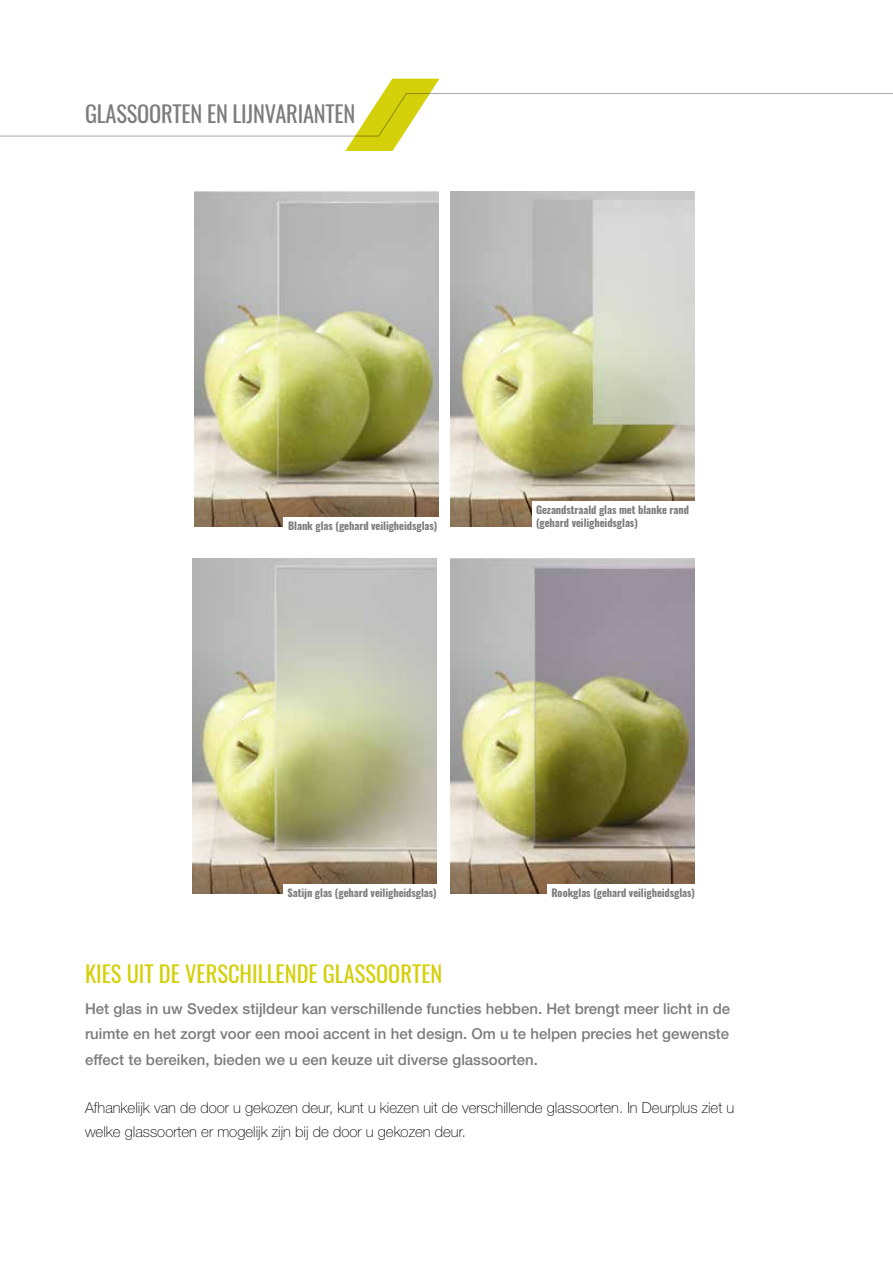
<style>
.page{position:relative;width:893px;height:1263px;background:#fff}
.page>*{position:absolute;margin:0;border:0;box-sizing:border-box;transform-origin:0 0}
.t1{font:22.5px "Oswald";color:#d4d00a}
.t2{font:22.5px "Oswald";letter-spacing:-.01em;color:#7c7c7c}
.t3{font:500 15px/25.5px "Helvetica Neue LT Std";color:#7c7c7c;text-align:justify}
.t4{font:100 15px/24px "Helvetica Neue LT Std";color:#000}
.t5{font:700 10.5px/12.6px "Oswald";letter-spacing:-.005em;color:#7c7c7c}
</style>
<div class="page">
<img style="left:451px;top:191px;width:244px;height:336px">
<img style="left:192px;top:558px;width:244px;height:335px">
<img style="left:195px;top:191px;width:243px;height:336px">
<img style="left:451px;top:559px;width:244px;height:335px">
<svg style="left:0;top:79px;width:893px;height:72px"></svg>
<div style="left:284px;top:517px;width:158px;height:32px;background:#fff"></div>
<div style="left:532px;top:502px;width:165px;height:36px;background:#fff"></div>
<div style="left:283px;top:884px;width:159px;height:32px;background:#fff"></div>
<div style="left:547px;top:884px;width:189px;height:32px;background:#fff"></div>
<h1 class="t2" style="left:85px;top:93px;width:272px">GLASSOORTEN EN LIJNVARIANTEN</h1>
<p class="t5" style="left:288px;top:520px;width:151px">Blank glas (gehard veiligheidsglas)</p>
<p class="t5" style="left:536px;top:504px;width:154px">Gezandstraald glas met blanke rand (gehard veiligheidsglas)</p>
<p class="t5" style="left:288px;top:887px;width:151px">Satijn glas (gehard veiligheidsglas)</p>
<p class="t5" style="left:551px;top:887px;width:145px">Rookglas (gehard veiligheidsglas)</p>
<h1 class="t1" style="left:85px;top:954px;width:359px">KIES UIT DE VERSCHILLENDE GLASSOORTEN</h1>
<p class="t3" style="left:85px;top:995px;width:647px">Het glas in uw Svedex stijldeur kan verschillende functies hebben. Het brengt meer licht in de ruimte en het zorgt voor een mooi accent in het design. Om u te helpen precies het gewenste effect te bereiken, bieden we u een keuze uit diverse glassoorten.</p>
<p class="t4" style="left:85px;top:1095px;width:651px">Afhankelijk van de door u gekozen deur, kunt u kiezen uit de verschillende glassoorten. In Deurplus ziet u welke glassoorten er mogelijk zijn bij de door u gekozen deur.</p>
</div>
